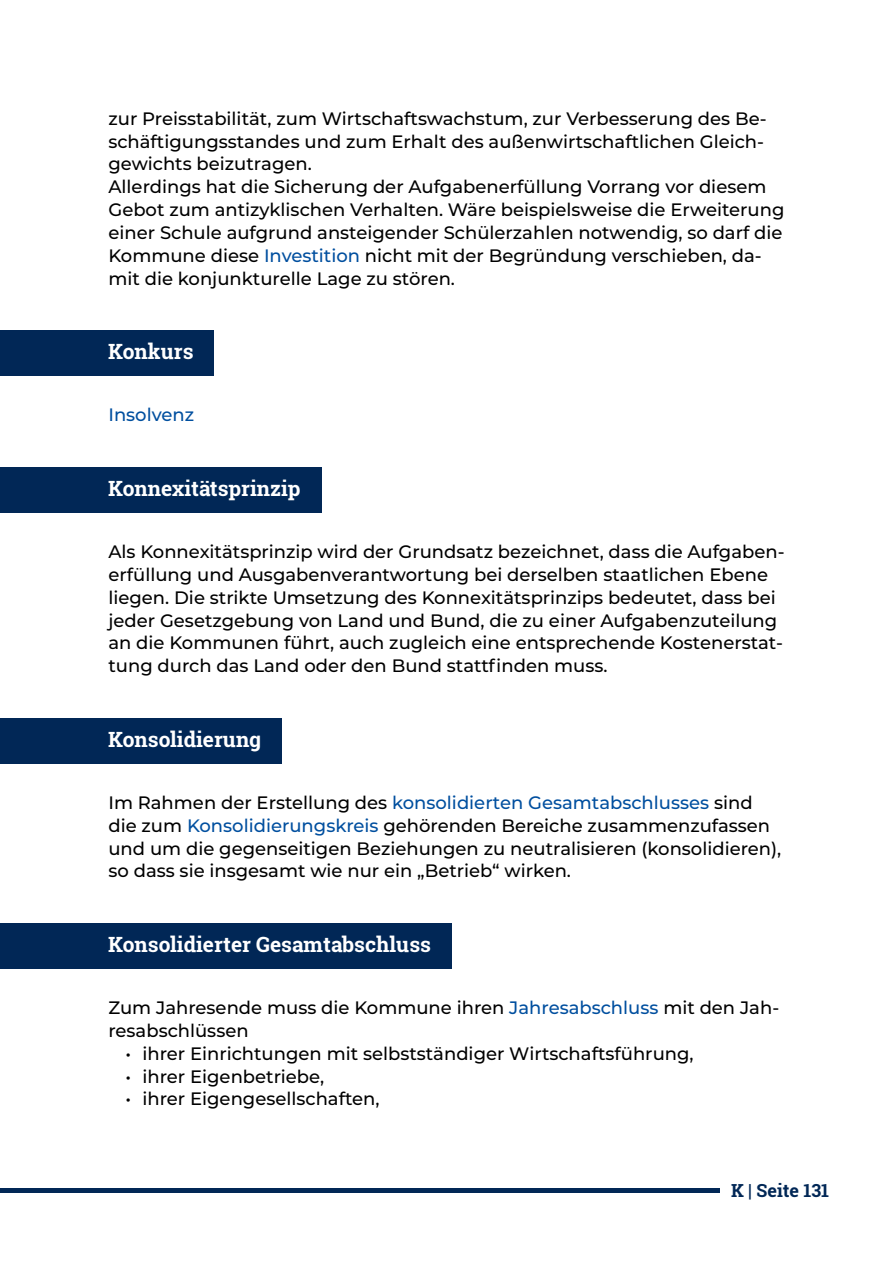
<style>
.page{position:relative;width:893px;height:1263px;background:#fff}
.page>*{position:absolute;margin:0;border:0;box-sizing:border-box;transform-origin:0 0}
.t1{font:700 21px "Roboto Slab";color:#fff}
.t2{font:500 18px/22.8px "Montserrat";color:#000}
.t3{font:700 18px "Roboto Slab";color:#012756}
.t4{font:500 18px "Montserrat";color:#004f9f}
.s1{color:#004f9f}
</style>
<div class="page">
<hr style="left:0;top:1189px;width:719px;height:4px;background:#012756">
<div style="left:0;top:330px;width:214px;height:46px;background:#012756"></div>
<div style="left:0;top:467px;width:321px;height:45px;background:#012756"></div>
<div style="left:0;top:718px;width:281px;height:45px;background:#012756"></div>
<div style="left:0;top:923px;width:451px;height:45px;background:#012756"></div>
<p class="t2" style="left:108px;top:106px;width:678px">zur Preisstabilität, zum Wirtschaftswachstum, zur Verbesserung des Be&shy;schäftigungsstandes und zum Erhalt des außenwirtschaftlichen Gleich&shy;gewichts beizutragen.<br>Allerdings hat die Sicherung der Aufgabenerfüllung Vorrang vor diesem Gebot zum antizyklischen Verhalten. Wäre beispielsweise die Erweiterung einer Schule aufgrund ansteigender Schülerzahlen notwendig, so darf die Kommune diese <span class="s1">Investition</span> nicht mit der Begründung verschieben, da&shy;mit die konjunkturelle Lage zu stören.</p>
<p class="t1" style="left:108px;top:337px;width:87px">Konkurs</p>
<p class="t4" style="left:108px;top:402px;width:87px">Insolvenz</p>
<p class="t1" style="left:108px;top:474px;width:194px">Konnexitätsprinzip</p>
<p class="t2" style="left:108px;top:540px;width:678px">Als Konnexitätsprinzip wird der Grundsatz bezeichnet, dass die Aufgaben&shy;erfüllung und Ausgabenverantwortung bei derselben staatlichen Ebene liegen. Die strikte Umsetzung des Konnexitätsprinzips bedeutet, dass bei jeder Gesetzgebung von Land und Bund, die zu einer Aufgabenzuteilung an die Kommunen führt, auch zugleich eine entsprechende Kostenerstat&shy;tung durch das Land oder den Bund stattfinden muss.</p>
<p class="t1" style="left:108px;top:725px;width:155px">Konsolidierung</p>
<p class="t2" style="left:108px;top:790px;width:674px">Im Rahmen der Erstellung des <span class="s1">konsolidierten Gesamtabschlusses</span> sind die zum <span class="s1">Konsolidierungskreis</span> gehörenden Bereiche zusammenzufassen und um die gegenseitigen Beziehungen zu neutralisieren (konsolidieren), so dass sie insgesamt wie nur ein „Betrieb“ wirken.</p>
<p class="t1" style="left:108px;top:930px;width:324px">Konsolidierter Gesamtabschluss</p>
<p class="t2" style="left:108px;top:996px;width:672px">Zum Jahresende muss die Kommune ihren <span class="s1">Jahresabschluss</span> mit den Jah&shy;resabschlüssen</p>
<p class="t2" style="left:125px;top:1041px;width:570px">• ihrer Einrichtungen mit selbstständiger Wirtschaftsführung,</p>
<p class="t2" style="left:125px;top:1064px;width:200px">• ihrer Eigenbetriebe,</p>
<p class="t2" style="left:125px;top:1087px;width:256px">• ihrer Eigengesellschaften,</p>
<p class="t3" style="left:731px;top:1178px;width:100px">K | Seite 131</p>
</div>
